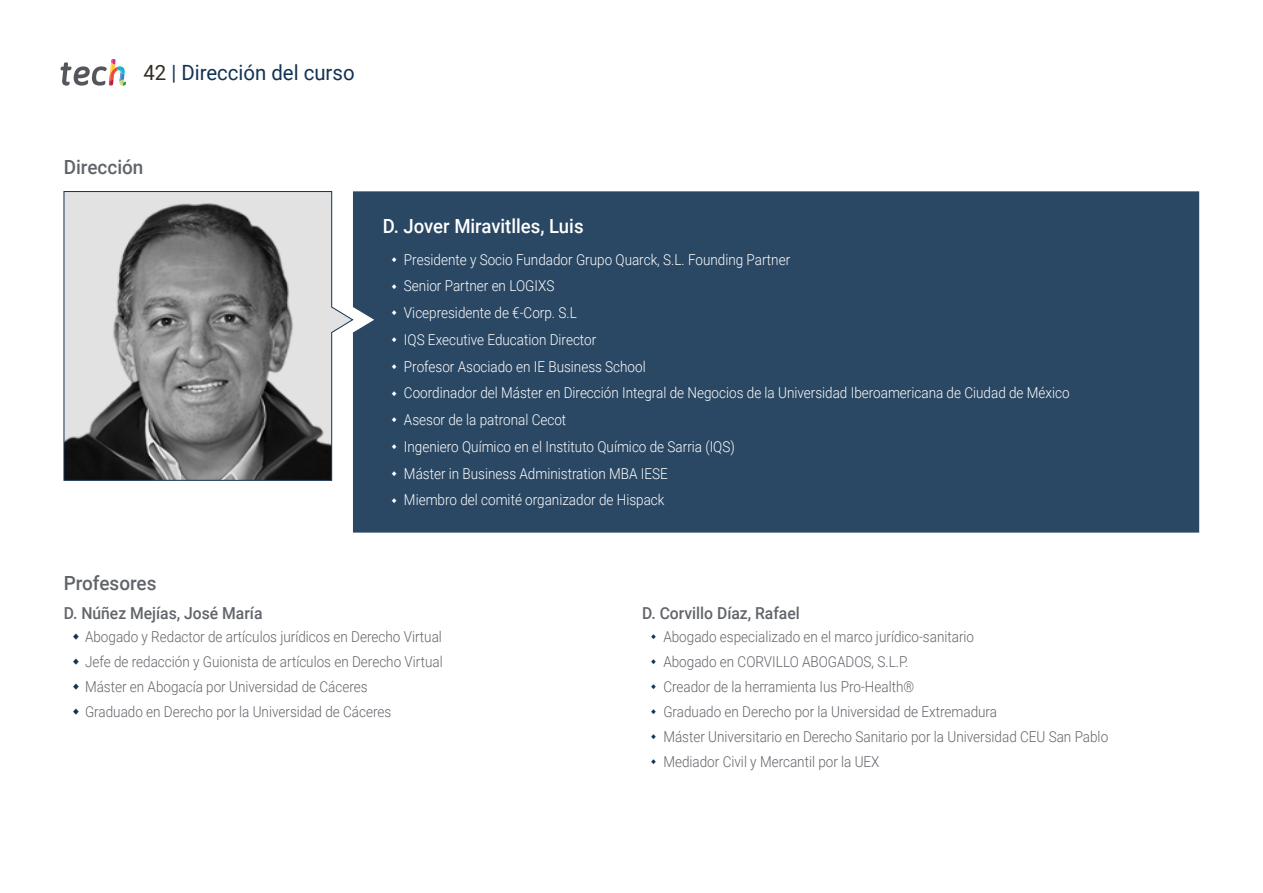
<style>
.page{position:relative;width:1263px;height:893px;background:#fff}
.page>*{position:absolute;margin:0;border:0;box-sizing:border-box;transform-origin:0 0}
.t1{font:21px "Roboto";color:#123352}
.t2{font:500 19.5px "Roboto";color:#fff;scale:.95 1}
.t3{font:500 19.5px "Roboto";color:#61646a}
.t4{font:500 16.5px "Roboto";color:#61646a;scale:.95 1}
.t5{font:300 15px/25px "Roboto";color:#61646a;scale:.9 1}
.t6{font:300 15px/26.7px "Roboto";color:#fff;scale:.9 1}
.s1{color:#312e20}
</style>
<div class="page">
<div style="left:353px;top:191px;width:846px;height:342px;background:#2a4763"></div>
<svg style="left:64px;top:191px;width:289px;height:290px;background:#989898"></svg>
<svg style="left:61px;top:59px;width:65px;height:27px"></svg>
<svg style="left:392px;top:257px;width:5px;height:5px"></svg>
<svg style="left:392px;top:284px;width:5px;height:5px"></svg>
<svg style="left:392px;top:310px;width:5px;height:5px"></svg>
<svg style="left:392px;top:337px;width:5px;height:5px"></svg>
<svg style="left:392px;top:364px;width:5px;height:5px"></svg>
<svg style="left:392px;top:391px;width:5px;height:5px"></svg>
<svg style="left:392px;top:417px;width:5px;height:5px"></svg>
<svg style="left:392px;top:444px;width:5px;height:5px"></svg>
<svg style="left:392px;top:471px;width:5px;height:5px"></svg>
<svg style="left:392px;top:498px;width:5px;height:5px"></svg>
<h1 class="t1" style="left:144px;top:57px;width:213px"><span class="s1">42</span> | Dirección del curso</h1>
<h2 class="t3" style="left:64px;top:154px;width:81px">Dirección</h2>
<h2 class="t2" style="left:383px;top:212px;width:213px">D. Jover Miravitlles, Luis</h2>
<p class="t6" style="left:404px;top:245px;width:741px">Presidente y Socio Fundador Grupo Quarck, S.L. Founding Partner<br>Senior Partner en LOGIXS<br>Vicepresidente de €-Corp. S.L<br>IQS Executive Education Director<br>Profesor Asociado en IE Business School<br>Coordinador del Máster en Dirección Integral de Negocios de la Universidad Iberoamericana de Ciudad de México Asesor de la patronal Cecot<br>Ingeniero Químico en el Instituto Químico de Sarria (IQS)<br>Máster in Business Administration MBA IESE<br>Miembro del comité organizador de Hispack</p>
<h2 class="t3" style="left:64px;top:569px;width:94px">Profesores</h2>
<p class="t4" style="left:64px;top:602px;width:211px">D. Núñez Mejías, José María</p>
<p class="t5" style="left:85px;top:623px;width:399px">Abogado y Redactor de artículos jurídicos en Derecho Virtual Jefe de redacción y Guionista de artículos en Derecho Virtual Máster en Abogacía por Universidad de Cáceres<br>Graduado en Derecho por la Universidad de Cáceres</p>
<p class="t4" style="left:642px;top:602px;width:168px">D. Corvillo Díaz, Rafael</p>
<p class="t5" style="left:663px;top:623px;width:496px">Abogado especializado en el marco jurídico-sanitario<br>Abogado en CORVILLO ABOGADOS, S.L.P.<br>Creador de la herramienta Ius Pro-Health®<br>Graduado en Derecho por la Universidad de Extremadura<br>Máster Universitario en Derecho Sanitario por la Universidad CEU San Pablo Mediador Civil y Mercantil por la UEX</p>
</div>
